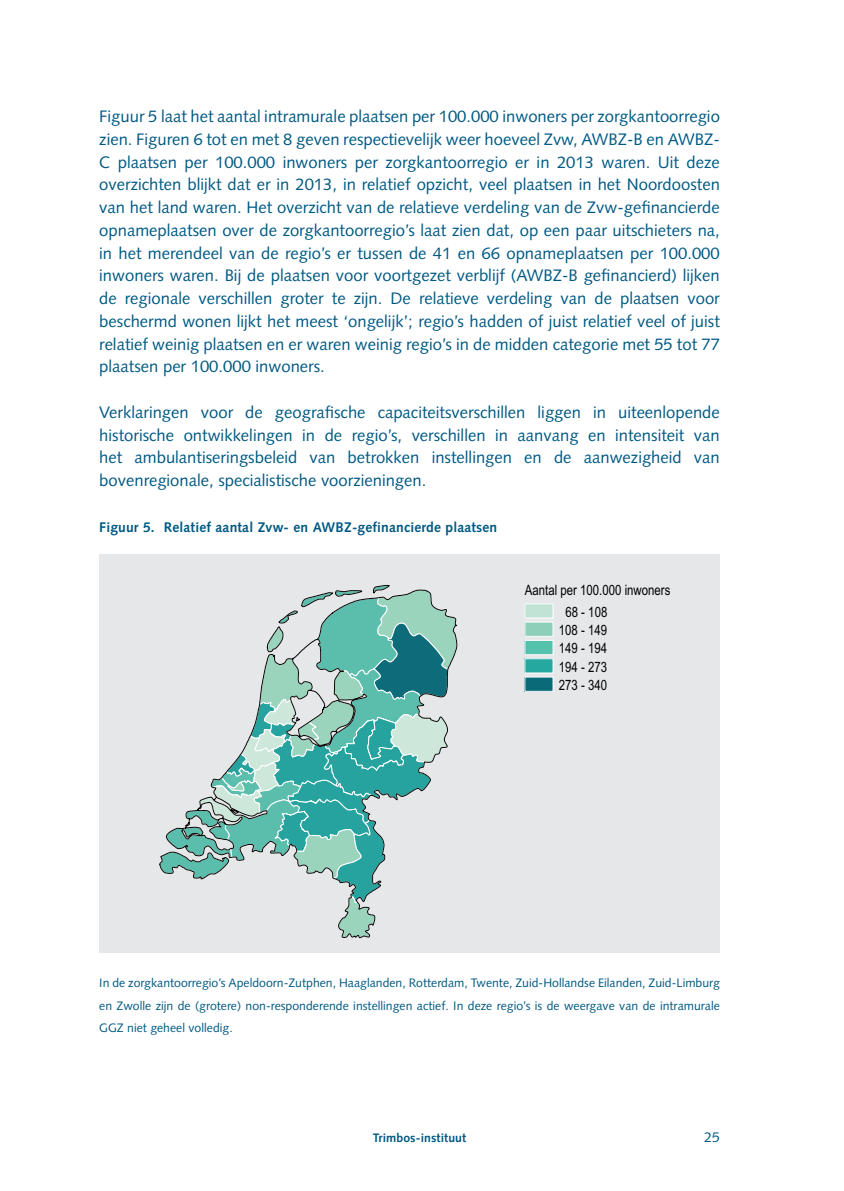
<style>
.page{position:relative;width:844px;height:1191px;background:#fff}
.page>*{position:absolute;margin:0;border:0;box-sizing:border-box;transform-origin:0 0}
.t1{font:16.62px/22.8px "Syntax LT Std";color:#005983;text-align:justify}
.t2{font:14.35px/18.4px "Arial Narrow";color:#000001}
.t3{font:700 14px "Syntax LT Std";letter-spacing:.01em;color:#005983}
.t4{font:14px "Syntax LT Std";color:#005983}
.t5{font:12.25px/22.8px "Syntax LT Std";color:#005983;text-align:justify}
.t6{font:700 12.25px "Syntax LT Std";letter-spacing:.005em;color:#005983}
</style>
<div class="page">
<div style="left:99px;top:554px;width:620px;height:392px;background:#e6e7e9"></div>
<div style="left:524px;top:604px;width:29px;height:14px;background:#c0e3d6"></div>
<div style="left:524px;top:603px;width:29px;height:15px;border:1px solid #fff"></div>
<div style="left:524px;top:622px;width:29px;height:14px;background:#8dd0ba"></div>
<div style="left:524px;top:622px;width:29px;height:14px;border:1px solid #fff"></div>
<div style="left:524px;top:640px;width:29px;height:14px;background:#54c1ad"></div>
<div style="left:524px;top:640px;width:29px;height:15px;border:1px solid #fff"></div>
<div style="left:524px;top:658px;width:29px;height:15px;background:#24a8a0"></div>
<div style="left:524px;top:658px;width:29px;height:15px;border:1px solid #fff"></div>
<div style="left:524px;top:677px;width:29px;height:14px;background:#096b78"></div>
<svg style="left:159px;top:585px;width:298px;height:353px"></svg>
<div style="left:99px;top:941px;width:620px;height:11px;background:#e6e7e9"></div>
<p class="t1" style="left:99px;top:105px;width:622px">Figuur 5 laat het aantal intramurale plaatsen per 100.000 inwoners per zorgkantoorregio zien. Figuren 6 tot en met 8 geven respectievelijk weer hoeveel Zvw, AWBZ-B en AWBZ-C plaatsen per 100.000 inwoners per zorgkantoorregio er in 2013 waren. Uit deze overzichten blijkt dat er in 2013, in relatief opzicht, veel plaatsen in het Noordoosten van het land waren. Het overzicht van de relatieve verdeling van de Zvw-gefinancierde opnameplaatsen over de zorgkantoorregio’s laat zien dat, op een paar uitschieters na, in het merendeel van de regio’s er tussen de 41 en 66 opnameplaatsen per 100.000 inwoners waren. Bij de plaatsen voor voortgezet verblijf (AWBZ-B gefinancierd) lijken de regionale verschillen groter te zijn. De relatieve verdeling van de plaatsen voor beschermd wonen lijkt het meest ‘ongelijk’; regio’s hadden of juist relatief veel of juist relatief weinig plaatsen en er waren weinig regio’s in de midden categorie met 55 tot 77 plaatsen per 100.000 inwoners.</p>
<p class="t1" style="left:99px;top:401px;width:622px">Verklaringen voor de geografische capaciteitsverschillen liggen in uiteenlopende historische ontwikkelingen in de regio’s, verschillen in aanvang en intensiteit van het ambulantiseringsbeleid van betrokken instellingen en de aanwezigheid van bovenregionale, specialistische voorzieningen.</p>
<p class="t3" style="left:99px;top:519px;width:399px">Figuur 5. Relatief aantal Zvw- en AWBZ-gefinancierde plaatsen</p>
<p class="t2" style="left:565px;top:579px;width:107px;line-height:21.3px;text-indent:-41px">Aantal per 100.000 inwoners<br>68 - 108</p>
<p class="t2" style="left:558px;top:620px;width:50px;text-align:justify">108 - 149<br>149 - 194<br>194 - 273<br>273 - 340</p>
<p class="t5" style="left:99px;top:971px;width:622px">In de zorgkantoorregio’s Apeldoorn-Zutphen, Haaglanden, Rotterdam, Twente, Zuid-Hollandse Eilanden, Zuid-Limburg en Zwolle zijn de (grotere) non-responderende instellingen actief. In deze regio’s is de weergave van de intramurale GGZ niet geheel volledig.</p>
<p class="t6" style="left:372px;top:1131px;width:95px">Trimbos-instituut</p>
<p class="t4" style="left:704px;top:1129px;width:17px">25</p>
</div>
